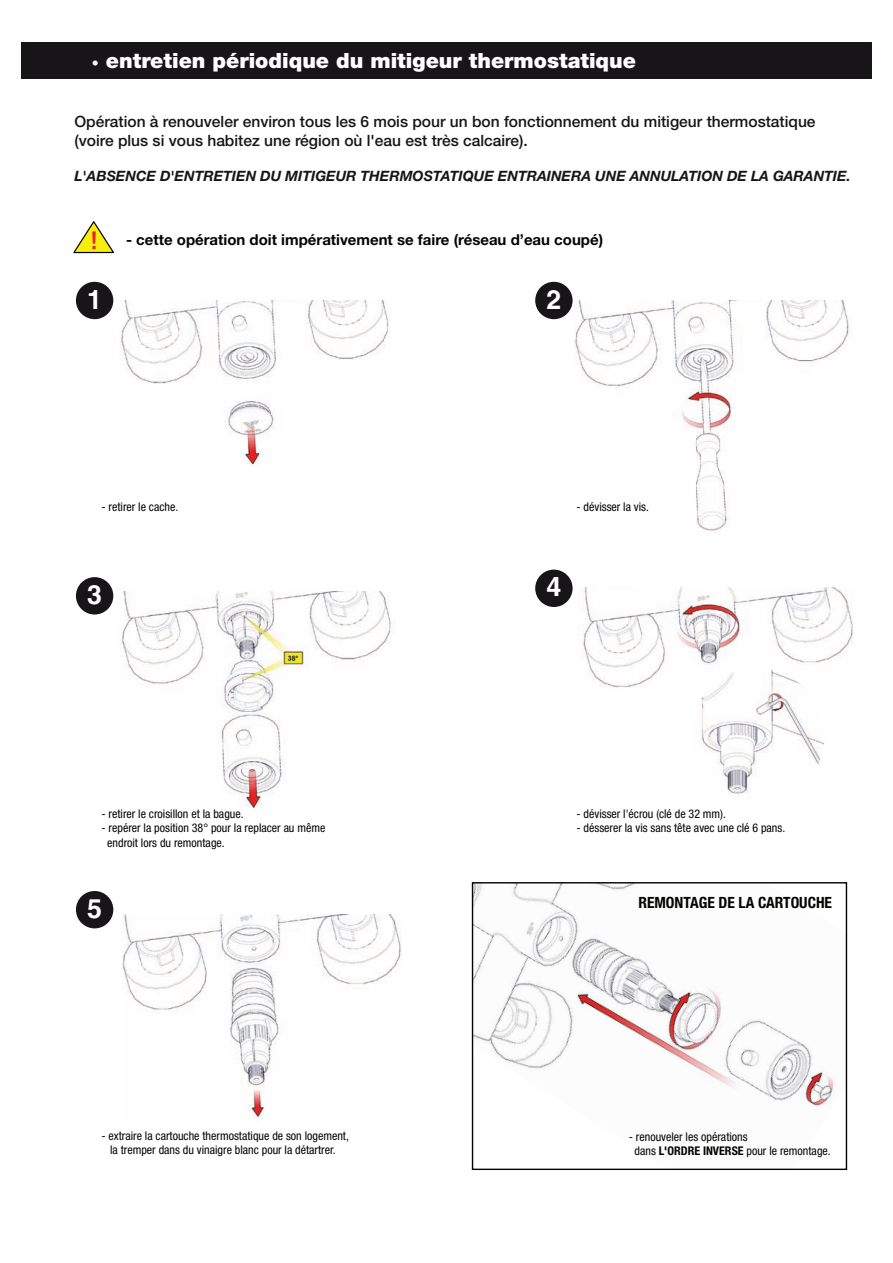
<style>
.page{position:relative;width:893px;height:1263px;background:#fff}
.page>*{position:absolute;margin:0;border:0;box-sizing:border-box;transform-origin:0 0}
.t1{font:700 26.7px "Helvetica LT Std";color:#fff}
.t2{font:900 21px "Helvetica Neue LT Std";color:#fff}
.t3{font:500 15.6px/18.6px "Helvetica Neue LT Std";color:#171518}
.t4{font:700 condensed 15.45px "Helvetica Neue LT Std";color:#040503}
.t5{font:700 15px "Helvetica Neue LT Std";color:#040503}
.t6{font:italic 700 14.25px "Helvetica Neue LT Std";color:#171518}
.t7{font:condensed 12px/14.4px "Helvetica Neue LT Std";color:#040503}
.s1{font-weight:700}
</style>
<div class="page">
<img style="left:112px;top:301px;width:277px;height:164px">
<img style="left:575px;top:301px;width:276px;height:230px">
<div style="left:21px;top:43px;width:851px;height:36px;background:#171518"></div>
<img style="left:474px;top:884px;width:361px;height:223px">
<div style="left:472px;top:882px;width:375px;height:288px;border:1px solid #040503"></div>
<div style="left:76px;top:282px;width:37px;height:37px;background:#171518;border-radius:50%"></div>
<div style="left:76px;top:577px;width:37px;height:37px;background:#171518;border-radius:50%"></div>
<div style="left:76px;top:891px;width:37px;height:37px;background:#171518;border-radius:50%"></div>
<div style="left:535px;top:570px;width:38px;height:37px;background:#171518;border-radius:50%"></div>
<div style="left:535px;top:282px;width:38px;height:37px;background:#171518;border-radius:50%"></div>
<svg style="left:73px;top:221px;width:41px;height:33px"></svg>
<img style="left:582px;top:588px;width:271px;height:100px">
<img style="left:122px;top:915px;width:279px;height:203px">
<img style="left:122px;top:592px;width:269px;height:220px">
<img style="left:689px;top:668px;width:135px;height:126px">
<h2 class="t2" style="left:92px;top:48px;width:546px">∙ entretien périodique du mitigeur thermostatique</h2>
<h3 class="t3" style="left:74px;top:112px;width:743px">Opération à renouveler environ tous les 6 mois pour un bon fonctionnement du mitigeur thermostatique (voire plus si vous habitez une région où l'eau est très calcaire).</h3>
<p class="t6" style="left:74px;top:168px;width:778px">L'ABSENCE D'ENTRETIEN DU MITIGEUR THERMOSTATIQUE ENTRAINERA UNE ANNULATION DE LA GARANTIE.</p>
<h1 class="t1" style="left:87px;top:283px;width:16px">1</h1>
<p class="t5" style="left:126px;top:231px;width:479px">- cette opération doit impérativement se faire (réseau d’eau coupé)</p>
<h1 class="t1" style="left:546px;top:283px;width:16px">2</h1>
<p class="t7" style="left:101px;top:500px;width:78px">- retirer le cache.</p>
<p class="t7" style="left:576px;top:500px;width:74px">- dévisser la vis.</p>
<h1 class="t1" style="left:87px;top:578px;width:16px">3</h1>
<p class="t7" style="left:101px;top:806px;width:144px">- retirer le croisillon et la bague.</p>
<p class="t7" style="left:107px;top:821px;width:220px;text-indent:-6px">- repérer la position 38° pour la replacer au même endroit lors du remontage.</p>
<h1 class="t1" style="left:87px;top:892px;width:16px">5</h1>
<h1 class="t1" style="left:546px;top:571px;width:16px">4</h1>
<p class="t7" style="left:576px;top:806px;width:151px">- dévisser l'écrou (clé de 32 mm).</p>
<p class="t7" style="left:576px;top:821px;width:210px">- désserer la vis sans tête avec une clé 6 pans.</p>
<p class="t4" style="left:638px;top:893px;width:195px">REMONTAGE DE LA CARTOUCHE</p>
<p class="t7" style="left:101px;top:1128px;width:249px;text-align:center">- extraire la cartouche thermostatique de son logement, la tremper dans du vinaigre blanc pour la détartrer.</p>
<p class="t7" style="left:635px;top:1129px;width:198px;text-indent:-6px">- renouveler les opérations<br>dans <span class="s1">L'ORDRE INVERSE</span> pour le remontage.</p>
</div>
